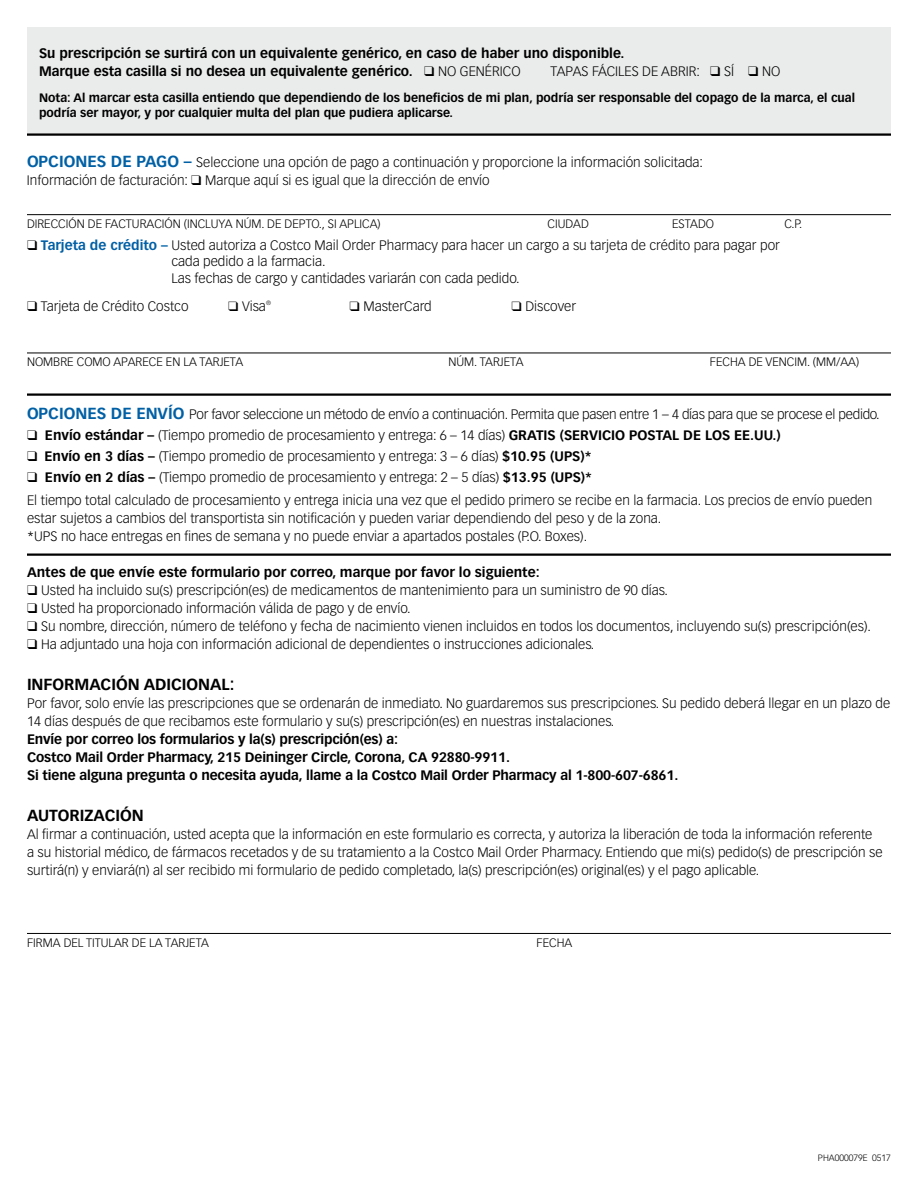
<style>
.page{position:relative;width:918px;height:1188px;background:#fff}
.page>*{position:absolute;margin:0;border:0;box-sizing:border-box;transform-origin:0 0}
.t1{font:700 15.75px "Vectora LT Std";color:#000}
.t2{font:300 13.5px/18px "Vectora LT Std";color:#000}
.t3{font:700 13.5px/18px "Vectora LT Std";color:#000}
.t4{font:300 13.5px "Vectora LT Std";letter-spacing:-.02em;color:#000}
.t5{font:700 12px/15px "Vectora LT Std";color:#000}
.t6{font:300 12px "Vectora LT Std";color:#000}
.t7{font:300 9px "Vectora LT Std";color:#000}
.t8{font:300 6.15px "Vectora LT Std";color:#000}
.s1{font-weight:300}
.s2{font-weight:700;font-size:15.75px;color:#0060a5}
.s3{font-weight:700;color:#0060a5}
.s4{font-weight:700}
</style>
<div class="page">
<div style="left:27px;top:27px;width:864px;height:108px;background:#eaebeb"></div>
<hr style="left:27px;top:214px;width:864px;height:1px;background:#000">
<hr style="left:27px;top:353px;width:864px;height:1px;background:#000">
<hr style="left:27px;top:933px;width:864px;height:1px;background:#000">
<hr style="left:27px;top:133px;width:864px;height:3px;background:#000">
<hr style="left:27px;top:393px;width:864px;height:3px;background:#000">
<hr style="left:27px;top:554px;width:864px;height:2px;background:#000">
<p class="t3" style="left:39px;top:45px;width:587px">Su prescripción se surtirá con un equivalente genérico, en caso de haber uno disponible.<br>Marque esta casilla si no desea un equivalente genérico. ❑ <span class="s1">NO GENÉRICO</span></p>
<p class="t2" style="left:551px;top:63px;width:231px">TAPAS FÁCILES DE ABRIR: ❑ SÍ ❑ NO</p>
<p class="t5" style="left:39px;top:90px;width:818px">Nota: Al marcar esta casilla entiendo que dependiendo de los beneficios de mi plan, podría ser responsable del copago de la marca, el cual podría ser mayor, y por cualquier multa del plan que pudiera aplicarse.</p>
<p class="t2" style="left:27px;top:153px;width:678px"><span class="s2">OPCIONES DE PAGO –</span> Seleccione una opción de pago a continuación y proporcione la información solicitada:<br>Información de facturación: ❑ Marque aquí si es igual que la dirección de envío</p>
<p class="t6" style="left:27px;top:217px;width:355px">DIRECCIÓN DE FACTURACIÓN (INCLUYA NÚM. DE DEPTO., SI APLICA)</p>
<p class="t6" style="left:548px;top:217px;width:43px">CIUDAD</p>
<p class="t6" style="left:672px;top:217px;width:44px">ESTADO</p>
<p class="t6" style="left:784px;top:217px;width:19px">C.P.</p>
<p class="t2" style="left:171px;top:237px;width:610px;line-height:16.5px;text-indent:-144px">❑ <span class="s3">Tarjeta de crédito –</span> Usted autoriza a Costco Mail Order Pharmacy para hacer un cargo a su tarjeta de crédito para pagar por cada pedido a la farmacia.<br>Las fechas de cargo y cantidades variarán con cada pedido.</p>
<p class="t2" style="left:27px;top:298px;width:163px">❑ Tarjeta de Crédito Costco</p>
<p class="t2" style="left:228px;top:298px;width:40px">❑ Visa</p>
<p class="t8" style="left:266px;top:299px;width:6px">®</p>
<p class="t2" style="left:349px;top:298px;width:84px">❑ MasterCard</p>
<p class="t2" style="left:511px;top:298px;width:66px">❑ Discover</p>
<p class="t6" style="left:27px;top:355px;width:218px">NOMBRE COMO APARECE EN LA TARJETA</p>
<p class="t6" style="left:449px;top:355px;width:76px">NÚM. TARJETA</p>
<p class="t6" style="left:710px;top:355px;width:151px">FECHA DE VENCIM. (MM/AA)</p>
<p class="t4" style="left:27px;top:406px;width:854px"><span class="s2">OPCIONES DE ENVÍO</span> Por favor seleccione un método de envío a continuación. Permita que pasen entre 1 – 4 días para que se procese el pedido.</p>
<p class="t2" style="left:27px;top:426px;width:755px">❑ <span class="s4">Envío estándar –</span> (Tiempo promedio de procesamiento y entrega: 6 – 14 días) <span class="s4">GRATIS (SERVICIO POSTAL DE LOS EE.UU.)</span></p>
<p class="t2" style="left:27px;top:447px;width:566px">❑ <span class="s4">Envío en 3 días –</span> (Tiempo promedio de procesamiento y entrega: 3 – 6 días) <span class="s4">$10.95 (UPS)*</span></p>
<p class="t2" style="left:27px;top:465px;width:847px;line-height:23.4px">❑ <span class="s4">Envío en 2 días –</span> (Tiempo promedio de procesamiento y entrega: 2 – 5 días) <span class="s4">$13.95 (UPS)*<br></span>El tiempo total calculado de procesamiento y entrega inicia una vez que el pedido primero se recibe en la farmacia. Los precios de envío pueden</p>
<p class="t2" style="left:27px;top:510px;width:636px">estar sujetos a cambios del transportista sin notificación y pueden variar dependiendo del peso y de la zona. *UPS no hace entregas en fines de semana y no puede enviar a apartados postales (P.O. Boxes).</p>
<p class="t3" style="left:27px;top:563px;width:514px">Antes de que envíe este formulario por correo, marque por favor lo siguiente:</p>
<p class="t2" style="left:27px;top:582px;width:642px">❑ Usted ha incluido su(s) prescripción(es) de medicamentos de mantenimiento para un suministro de 90 días.</p>
<p class="t2" style="left:27px;top:600px;width:385px">❑ Usted ha proporcionado información válida de pago y de envío.</p>
<p class="t2" style="left:27px;top:618px;width:846px">❑ Su nombre, dirección, número de teléfono y fecha de nacimiento vienen incluidos en todos los documentos, incluyendo su(s) prescripción(es).</p>
<p class="t2" style="left:27px;top:636px;width:569px">❑ Ha adjuntado una hoja con información adicional de dependientes o instrucciones adicionales.</p>
<p class="t1" style="left:27px;top:675px;width:209px">INFORMACIÓN ADICIONAL:</p>
<p class="t2" style="left:27px;top:695px;width:865px">Por favor, solo envíe las prescripciones que se ordenarán de inmediato. No guardaremos sus prescripciones. Su pedido deberá llegar en un plazo de<br>14 días después de que recibamos este formulario y su(s) prescripción(es) en nuestras instalaciones.</p>
<p class="t3" style="left:27px;top:730px;width:653px">Envíe por correo los formularios y la(s) prescripción(es) a:<br>Costco Mail Order Pharmacy, 215 Deininger Circle, Corona, CA 92880-9911.<br>Si tiene alguna pregunta o necesita ayuda, llame a la Costco Mail Order Pharmacy al 1-800-607-6861.</p>
<p class="t1" style="left:27px;top:806px;width:118px">AUTORIZACIÓN</p>
<p class="t2" style="left:27px;top:826px;width:857px">Al firmar a continuación, usted acepta que la información en este formulario es correcta, y autoriza la liberación de toda la información referente a su historial médico, de fármacos recetados y de su tratamiento a la Costco Mail Order Pharmacy. Entiendo que mi(s) pedido(s) de prescripción se surtirá(n) y enviará(n) al ser recibido mi formulario de pedido completado, la(s) prescripción(es) original(es) y el pago aplicable.</p>
<p class="t6" style="left:27px;top:936px;width:184px">FIRMA DEL TITULAR DE LA TARJETA</p>
<p class="t6" style="left:537px;top:936px;width:37px">FECHA</p>
<p class="t7" style="left:818px;top:1152px;width:75px">PHA000079E 0517</p>
</div>
